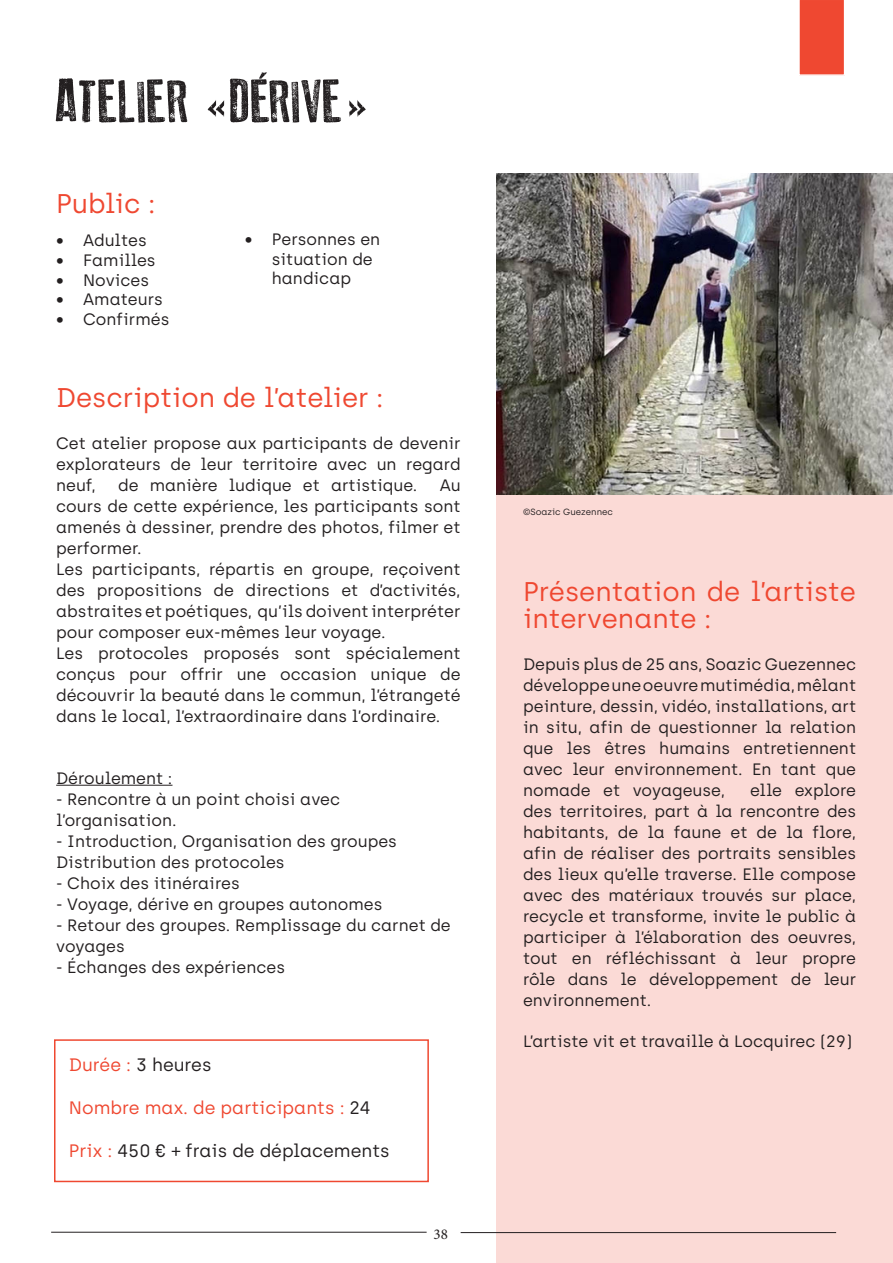
<style>
.page{position:relative;width:893px;height:1263px;background:#fff}
.page>*{position:absolute;margin:0;border:0;box-sizing:border-box;transform-origin:0 0}
.t1{font:60px "Old Press";color:#231f20}
.t2{font:27px/27px "Archia";color:#ef4831}
.t3{font:18px "Archia";color:#231f20}
.t4{font:18px "Archia";color:#ef4831}
.t5{font:16.5px/21px "Archia";color:#231f20;text-align:justify}
.t6{font:15px "Minion Pro";color:#231f20}
.t7{font:9px "Archia";color:#231f20}
.s1{color:#ef4831}
.s2{color:#231f20}
</style>
<div class="page">
<div style="left:54px;top:1039px;width:375px;height:143px;border:2px solid #ef4831"></div>
<div style="left:496px;top:200px;width:397px;height:1063px;background:#fbdad6"></div>
<hr style="left:56px;top:785px;width:116px;height:1px;background:#231f20">
<svg style="left:799px;top:0;width:46px;height:76px;background:#ef523d"></svg>
<hr style="left:51px;top:1232px;width:376px;height:1px;background:#231f20">
<hr style="left:461px;top:1232px;width:375px;height:1px;background:#231f20">
<img style="left:496px;top:173px;width:397px;height:322px">
<p class="t1" style="left:55px;top:68px;width:315px">ATELIER «DÉRIVE»</p>
<p class="t2" style="left:56px;top:190px;width:101px">Public :</p>
<p class="t5" style="left:56px;top:230px;width:92px">• Adultes</p>
<p class="t5" style="left:56px;top:249px;width:101px">• Familles</p>
<p class="t5" style="left:56px;top:269px;width:95px">• Novices</p>
<p class="t5" style="left:56px;top:289px;width:108px">• Amateurs</p>
<p class="t5" style="left:56px;top:309px;width:115px">• Confirmés</p>
<p class="t5" style="left:272px;top:229px;width:110px;line-height:19.8px;text-align:left;text-indent:-27px">• Personnes en situation de handicap</p>
<p class="t2" style="left:56px;top:384px;width:329px">Description de l’atelier :</p>
<p class="t5" style="left:56px;top:432px;width:406px">Cet atelier propose aux participants de devenir explorateurs de leur territoire avec un regard neuf,</p>
<p class="t5" style="left:118px;top:474px;width:301px">de manière ludique et artistique.</p>
<p class="t5" style="left:56px;top:474px;width:406px;text-indent:383px">Au cours de cette expérience, les participants sont amenés à dessiner, prendre des photos, filmer et performer.</p>
<p class="t5" style="left:56px;top:558px;width:406px">Les participants, répartis en groupe, reçoivent des propositions de directions et d’activités, abstraites et poétiques, qu’ils doivent interpréter pour composer eux-mêmes leur voyage.</p>
<p class="t5" style="left:56px;top:642px;width:406px">Les protocoles proposés sont spécialement conçus pour offrir une occasion unique de découvrir la beauté dans le commun, l’étrangeté dans le local, l’extraordinaire dans l’ordinaire.</p>
<p class="t5" style="left:56px;top:767px;width:118px">Déroulement :</p>
<p class="t5" style="left:56px;top:788px;width:286px">- Rencontre à un point choisi avec l’organisation.</p>
<p class="t5" style="left:56px;top:830px;width:342px">- Introduction, Organisation des groupes</p>
<p class="t5" style="left:56px;top:851px;width:230px">Distribution des protocoles</p>
<p class="t5" style="left:56px;top:872px;width:185px">- Choix des itinéraires</p>
<p class="t5" style="left:56px;top:893px;width:328px">- Voyage, dérive en groupes autonomes</p>
<p class="t5" style="left:56px;top:914px;width:396px">- Retour des groupes. Remplissage du carnet de voyages</p>
<p class="t5" style="left:56px;top:956px;width:230px">- Échanges des expériences</p>
<p class="t3" style="left:69px;top:1054px;width:144px"><span class="s1">Durée :</span> 3 heures</p>
<p class="t4" style="left:69px;top:1097px;width:303px">Nombre max. de participants : <span class="s2">24</span></p>
<p class="t3" style="left:69px;top:1140px;width:322px"><span class="s1">Prix :</span> 450 € + frais de déplacements</p>
<p class="t6" style="left:433px;top:1224px;width:16px">38</p>
<p class="t7" style="left:523px;top:506px;width:92px">©Soazic Guezennec</p>
<p class="t2" style="left:523px;top:578px;width:335px">Présentation de l’artiste intervenante :</p>
<p class="t5" style="left:523px;top:653px;width:335px">Depuis plus de 25 ans, Soazic Guezennec développe une oeuvre mutimédia, mêlant peinture, dessin, vidéo, installations, art in situ, afin de questionner la relation que les êtres humains entretiennent avec leur environnement. En tant que nomade et voyageuse,</p>
<p class="t5" style="left:523px;top:779px;width:335px;text-indent:227px">elle explore des territoires, part à la rencontre des habitants, de la faune et de la flore, afin de réaliser des portraits sensibles des lieux qu’elle traverse. Elle compose avec des matériaux trouvés sur place, recycle et transforme, invite le public à participer à l’élaboration des oeuvres, tout en réfléchissant à leur propre rôle dans le développement de leur environnement.</p>
<p class="t5" style="left:523px;top:1030px;width:331px">L’artiste vit et travaille à Locquirec (29)</p>
</div>
